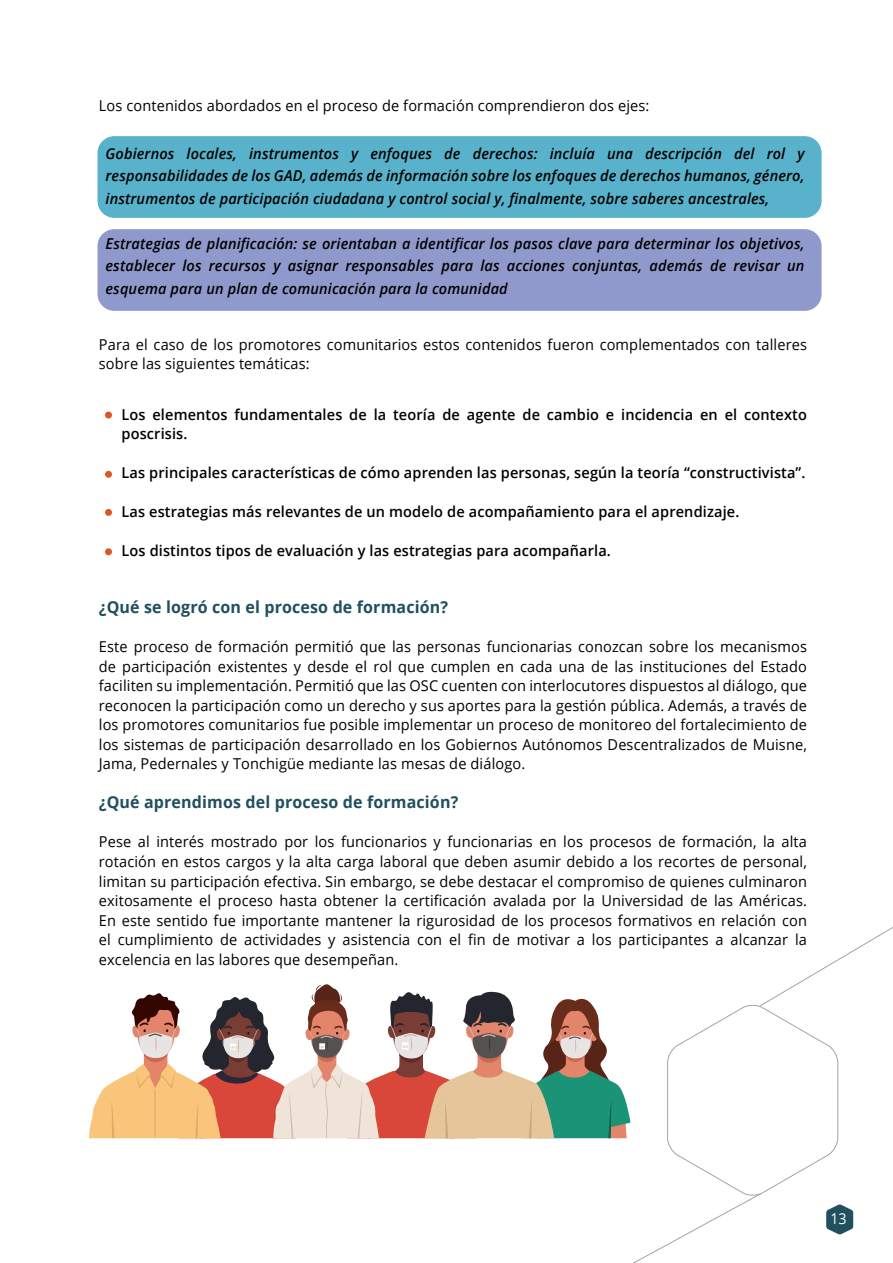
<style>
.page{position:relative;width:893px;height:1263px;background:#fff}
.page>*{position:absolute;margin:0;border:0;box-sizing:border-box;transform-origin:0 0}
.t1{font:700 16.5px "Open Sans";letter-spacing:.01em;color:#204f5e}
.t2{font:15px/19.5px "Open Sans";letter-spacing:.01em;color:#000;text-align:justify}
.t3{font:italic 600 15px/22.5px "Open Sans";letter-spacing:.01em;color:#000;text-align:justify}
.t4{font:600 15px/19.5px "Open Sans";letter-spacing:.01em;color:#000}
.t5{font:15px "Open Sans";color:#fff;scale:.95 1}
</style>
<div class="page">
<div style="left:97px;top:136px;width:724px;height:82px;background:#59b2cb;border-radius:17px"></div>
<div style="left:97px;top:229px;width:724px;height:82px;background:#9099cb;border-radius:17px"></div>
<div style="left:105px;top:412px;width:7px;height:6px;background:#dd5626;border-radius:50%"></div>
<div style="left:105px;top:471px;width:7px;height:7px;background:#dd5626;border-radius:50%"></div>
<div style="left:105px;top:509px;width:7px;height:7px;background:#dd5626;border-radius:50%"></div>
<div style="left:105px;top:548px;width:7px;height:7px;background:#dd5626;border-radius:50%"></div>
<svg style="left:89px;top:927px;width:804px;height:336px"></svg>
<p class="t2" style="left:99px;top:95px;width:552px">Los contenidos abordados en el proceso de formación comprendieron dos ejes:</p>
<p class="t3" style="left:106px;top:142px;width:700px">Gobiernos locales, instrumentos y enfoques de derechos: incluía una descripción del rol y responsabilidades de los GAD, además de información sobre los enfoques de derechos humanos, género, instrumentos de participación ciudadana y control social y, finalmente, sobre saberes ancestrales,</p>
<p class="t3" style="left:106px;top:232px;width:700px">Estrategias de planificación: se orientaban a identificar los pasos clave para determinar los objetivos, establecer los recursos y asignar responsables para las acciones conjuntas, además de revisar un esquema para un plan de comunicación para la comunidad</p>
<p class="t2" style="left:99px;top:334px;width:710px">Para el caso de los promotores comunitarios estos contenidos fueron complementados con talleres sobre las siguientes temáticas:</p>
<p class="t4" style="left:122px;top:404px;width:687px">Los elementos fundamentales de la teoría de agente de cambio e incidencia en el contexto poscrisis.</p>
<p class="t4" style="left:122px;top:462px;width:685px">Las principales características de cómo aprenden las personas, según la teoría “constructivista”.</p>
<p class="t4" style="left:122px;top:501px;width:619px">Las estrategias más relevantes de un modelo de acompañamiento para el aprendizaje.</p>
<p class="t4" style="left:122px;top:540px;width:491px">Los distintos tipos de evaluación y las estrategias para acompañarla.</p>
<p class="t1" style="left:99px;top:596px;width:351px">¿Qué se logró con el proceso de formación?</p>
<p class="t2" style="left:99px;top:637px;width:710px">Este proceso de formación permitió que las personas funcionarias conozcan sobre los mecanismos de participación existentes y desde el rol que cumplen en cada una de las instituciones del Estado faciliten su implementación. Permitió que las OSC cuenten con interlocutores dispuestos al diálogo, que reconocen la participación como un derecho y sus aportes para la gestión pública. Además, a través de los promotores comunitarios fue posible implementar un proceso de monitoreo del fortalecimiento de los sistemas de participación desarrollado en los Gobiernos Autónomos Descentralizados de Muisne, Jama, Pedernales y Tonchigüe mediante las mesas de diálogo.</p>
<p class="t1" style="left:99px;top:791px;width:361px">¿Qué aprendimos del proceso de formación?</p>
<p class="t2" style="left:99px;top:832px;width:710px">Pese al interés mostrado por los funcionarios y funcionarias en los procesos de formación, la alta rotación en estos cargos y la alta carga laboral que deben asumir debido a los recortes de personal, limitan su participación efectiva. Sin embargo, se debe destacar el compromiso de quienes culminaron exitosamente el proceso hasta obtener la certificación avalada por la Universidad de las Américas.<br>En este sentido fue importante mantener la rigurosidad de los procesos formativos en relación con el cumplimiento de actividades y asistencia con el fin de motivar a los participantes a alcanzar la excelencia en las labores que desempeñan.</p>
<p class="t5" style="left:830px;top:1208px;width:18px">13</p>
</div>
